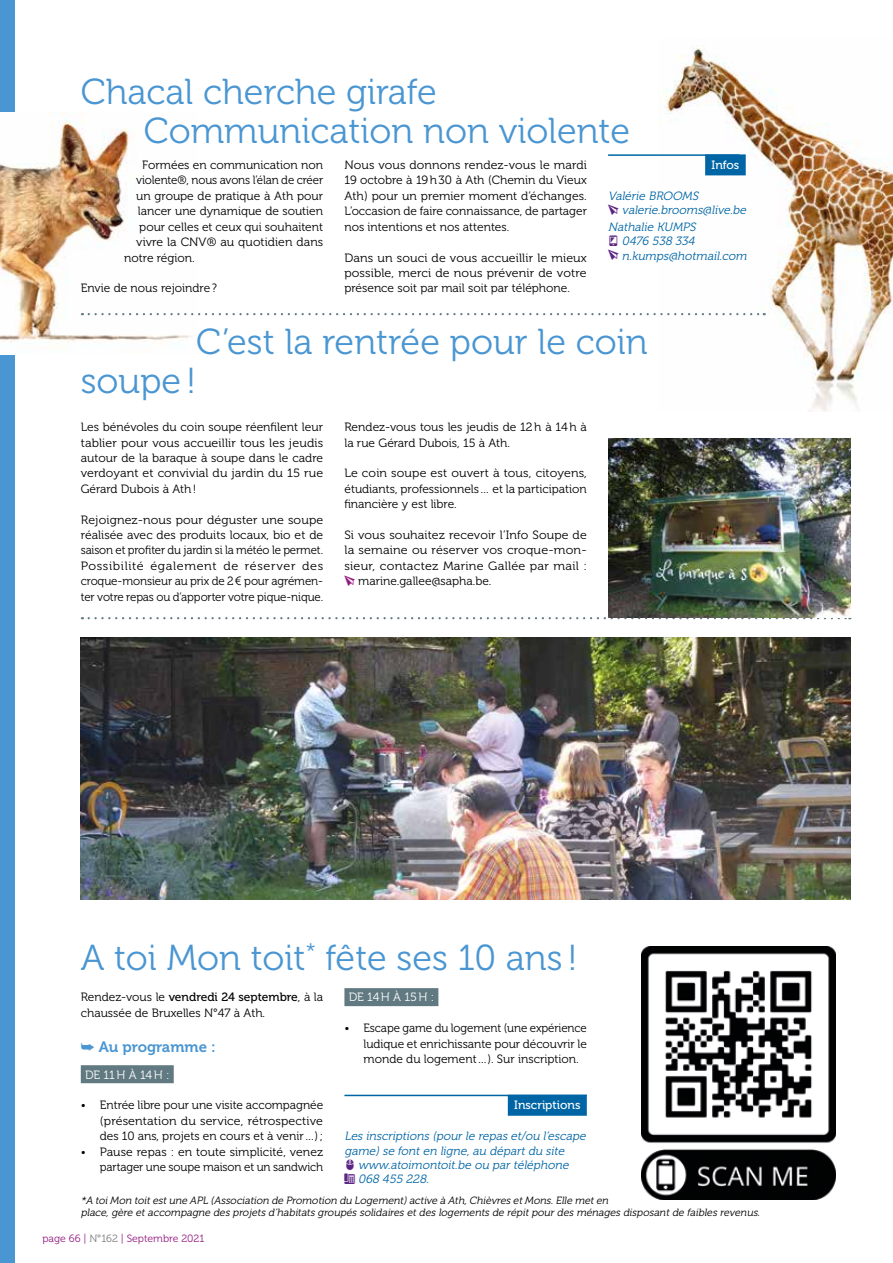
<style>
.page{position:relative;width:893px;height:1263px;background:#fff}
.page>*{position:absolute;margin:0;border:0;box-sizing:border-box;transform-origin:0 0}
.t1{font:36px/39px "Museo 300";color:#4a96d2}
.t2{font:15px "Museo 700";color:#4a96d2}
.t3{font:12px/15.5px "Museo 300";color:#000;text-align:justify}
.t4{font:12px/15.5px "Museo 300";color:#000;text-align:justify;scale:1.04 1}
.t5{font:italic 12px/14.4px "Museo 300";color:#0065a5}
.t6{font:12px "Museo 500";color:#000}
.t7{font:12px "Museo 300";letter-spacing:.02em;color:#000;scale:1.05 1}
.t8{font:12px "Museo 300";color:#000;scale:1.05 1}
.t9{font:12px "Museo 300";color:#000;scale:.96 1}
.t10{font:12px "Museo 300";color:#fff}
.t11{font:12px "Museo 500";color:#fff}
.t12{font:italic 10.5px/12px "Museo 300";color:#000}
.t13{font:10.5px "Museo 300";color:#951b81}
.s1{font-family:"Museo 300"}
.s2{font-family:"Dixieland"}
.s3{font-family:"Museo 100"}
.s4{color:#7c7b7b}
</style>
<div class="page">
<div style="left:0;top:0;width:14px;height:1263px;background:#4a96d2"></div>
<img style="left:0;top:113px;width:193px;height:241px">
<img style="left:658px;top:48px;width:235px;height:363px">
<div style="left:705px;top:154px;width:41px;height:21px;background:#0065a5"></div>
<hr style="left:608px;top:154px;width:131px;height:2px;background:#0065a5">
<svg style="left:89px;top:313px;width:676px;height:2px"></svg>
<svg style="left:89px;top:617px;width:761px;height:2px"></svg>
<div style="left:81px;top:1065px;width:93px;height:18px;background:#617a82"></div>
<div style="left:344px;top:988px;width:94px;height:18px;background:#617a82"></div>
<div style="left:508px;top:1095px;width:79px;height:21px;background:#0065a5"></div>
<hr style="left:344px;top:1095px;width:243px;height:1px;background:#0065a5">
<img style="left:608px;top:438px;width:242px;height:180px">
<img style="left:81px;top:638px;width:769px;height:261px">
<img style="left:641px;top:947px;width:195px;height:252px">
<h1 class="t1" style="left:144px;top:72px;width:488px;text-indent:-63px">Chacal cherche girafe<br>Communication non violente</h1>
<p class="t3" style="left:142px;top:157px;width:182px">Formées en communication non</p>
<p class="t9" style="left:136px;top:174px;width:196px">violente®, nous avons l’élan de créer</p>
<p class="t3" style="left:136px;top:188px;width:188px">un groupe de pratique à Ath pour</p>
<p class="t3" style="left:138px;top:204px;width:187px">lancer une dynamique de soutien</p>
<p class="t3" style="left:139px;top:219px;width:185px">pour celles et ceux qui souhaitent</p>
<p class="t3" style="left:136px;top:234px;width:188px">vivre la CNV® au quotidien dans</p>
<p class="t3" style="left:124px;top:250px;width:72px">notre région.</p>
<p class="t3" style="left:81px;top:281px;width:138px">Envie de nous rejoindre?</p>
<p class="t11" style="left:711px;top:158px;width:29px">Infos</p>
<p class="t5" style="left:622px;top:189px;width:128px;text-indent:-14px">Valérie BROOMS valerie.brooms@live.be</p>
<p class="t5" style="left:622px;top:220px;width:129px;text-indent:-14px">Nathalie KUMPS<br>0476 538 334 n.kumps@hotmail.com</p>
<p class="t3" style="left:344px;top:157px;width:244px">Nous vous donnons rendez-vous le mardi 19 octobre à 19h30 à Ath (Chemin du Vieux Ath) pour un premier moment d’échanges.<br>L’occasion de faire connaissance, de partager nos intentions et nos attentes.</p>
<p class="t4" style="left:344px;top:250px;width:235px">Dans un souci de vous accueillir le mieux possible, merci de nous prévenir de votre présence soit par mail soit par téléphone.</p>
<h1 class="t1" style="left:81px;top:323px;width:568px;text-indent:115px">C’est la rentrée pour le coin soupe!</h1>
<p class="t3" style="left:81px;top:419px;width:244px">Les bénévoles du coin soupe réenfilent leur tablier pour vous accueillir tous les jeudis autour de la baraque à soupe dans le cadre verdoyant et convivial du jardin du 15 rue Gérard Dubois à Ath!</p>
<p class="t4" style="left:81px;top:512px;width:235px">Rejoignez-nous pour déguster une soupe réalisée avec des produits locaux, bio et de saison et profiter du jardin si la météo le permet.<br>Possibilité également de réserver des croque-monsieur au prix de 2€ pour agrémen&shy;ter votre repas ou d’apporter votre pique-nique.</p>
<p class="t3" style="left:344px;top:419px;width:244px">Rendez-vous tous les jeudis de 12h à 14h à la rue Gérard Dubois, 15 à Ath.</p>
<p class="t4" style="left:344px;top:466px;width:235px">Le coin soupe est ouvert à tous, citoyens, étudiants, professionnels… et la participation financière y est libre.</p>
<p class="t3" style="left:344px;top:527px;width:244px">Si vous souhaitez recevoir l’Info Soupe de</p>
<p class="t8" style="left:344px;top:544px;width:232px">la semaine ou réserver vos croque-mon-</p>
<p class="t7" style="left:344px;top:559px;width:232px">sieur, contactez Marine Gallée par mail :</p>
<p class="t3" style="left:358px;top:574px;width:135px">marine.gallee@sapha.be.</p>
<h1 class="t1" style="left:81px;top:939px;width:498px">A toi Mon toit<sup>*</sup> fête ses 10 ans !</h1>
<p class="t6" style="left:81px;top:991px;width:244px"><span class="s1">Rendez-vous le</span> vendredi 24 septembre<span class="s1">, à la</span></p>
<p class="t3" style="left:81px;top:1005px;width:186px">chaussée de Bruxelles N°47 à Ath.</p>
<p class="t2" style="left:81px;top:1038px;width:136px"><span class="s2">¥</span> Au programme :</p>
<p class="t10" style="left:85px;top:1068px;width:86px">DE 11H À 14H :</p>
<p class="t3" style="left:100px;top:1098px;width:225px;text-indent:-19px"><span class="s3">•</span> Entrée libre pour une visite accompagnée (présentation du service, rétrospective des 10 ans, projets en cours et à venir…);</p>
<p class="t3" style="left:81px;top:1144px;width:244px;text-align:right"><span class="s3">•</span> Pause repas : en toute simplicité, venez partager une soupe maison et un sandwich</p>
<p class="t10" style="left:349px;top:991px;width:87px">DE 14H À 15H :</p>
<p class="t3" style="left:364px;top:1021px;width:225px;text-indent:-19px"><span class="s3">•</span> Escape game du logement (une expérience ludique et enrichissante pour découvrir le monde du logement…). Sur inscription.</p>
<p class="t11" style="left:514px;top:1099px;width:68px">Inscriptions</p>
<p class="t5" style="left:344px;top:1129px;width:245px">Les inscriptions (pourle repas et/ou l’escape game)se fonten ligne,au départdu site</p>
<p class="t5" style="left:358px;top:1158px;width:214px">www.atoimontoit.be ou partéléphone<br>068 455 228.</p>
<p class="t12" style="left:81px;top:1194px;width:683px">*A toiMon toitestune APL (Association de Promotion du Logement)active à Ath,Chièvres etMons.Elle meten<br>place,gère etaccompagne des proj ets d’habitats groupés solidaires etdes logements de répitpourdes ménages disposantde faibles revenus.</p>
<p class="t13" style="left:43px;top:1232px;width:163px">page 66 | <span class="s4">N°162</span> | Septembre 2021</p>
</div>
